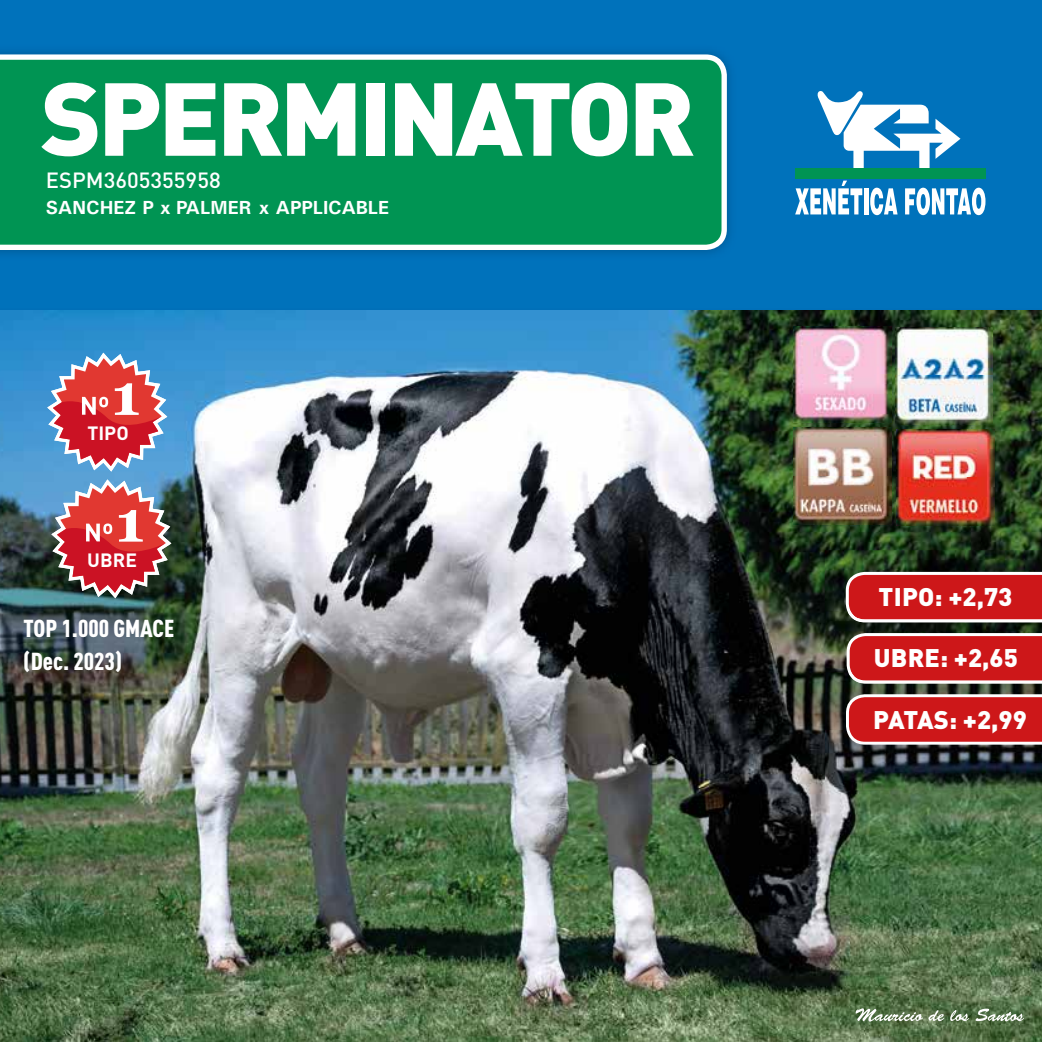
<style>
.page{position:relative;width:1042px;height:1042px;background:#0072bb}
.page>*{position:absolute;margin:0;border:0;box-sizing:border-box;transform-origin:0 0}
.t1{font:900 101.85px "DIN Pro";letter-spacing:-.04em;color:#fff}
.t2{font:900 25.2px "DIN Pro";letter-spacing:.01em;color:#fff}
.t3{font:900 condensed 24.15px/32.6px "DIN Pro";color:#fff}
.t4{font:500 21.7px "DIN Pro";color:#fff}
.t5{font:700 19.07px "Univers";color:#fff}
.t6{font:700 19.07px "DIN Pro";color:#fff}
</style>
<div class="page">
<svg style="left:817px;top:91px;width:143px;height:77px"></svg>
<div style="left:795px;top:168px;width:191px;height:11px;background:#009453"></div>
<svg style="left:795px;top:181px;width:67px;height:33px"></svg>
<hr style="left:864px;top:188px;width:4px;height:26px;background:#fff">
<svg style="left:870px;top:188px;width:27px;height:27px"></svg>
<svg style="left:905px;top:188px;width:80px;height:27px"></svg>
<div style="left:0;top:54px;width:727px;height:196px;background:#009453"></div>
<img style="left:0;top:310px;width:1042px;height:732px">
<img style="left:825px;top:550px;width:217px;height:61px">
<svg style="left:846px;top:572px;width:196px;height:39px;background:#cf2b2c"></svg>
<img style="left:825px;top:668px;width:21px;height:4px">
<img style="left:825px;top:611px;width:217px;height:57px">
<img style="left:847px;top:611px;width:195px;height:11px">
<svg style="left:846px;top:633px;width:196px;height:39px;background:#ce2b2d"></svg>
<img style="left:825px;top:729px;width:217px;height:61px">
<img style="left:825px;top:672px;width:217px;height:57px">
<img style="left:848px;top:672px;width:194px;height:11px">
<svg style="left:846px;top:694px;width:196px;height:50px;background:#cf3233"></svg>
<svg style="left:45px;top:350px;width:129px;height:251px;background:#9f697a"></svg>
<img style="left:895px;top:328px;width:97px;height:96px">
<img style="left:794px;top:327px;width:97px;height:96px">
<img style="left:793px;top:428px;width:98px;height:96px">
<img style="left:896px;top:429px;width:99px;height:97px">
<svg style="left:855px;top:1008px;width:169px;height:13px;background:#84987b"></svg>
<h1 class="t1" style="left:41px;top:31px;width:656px">SPERMINATOR</h1>
<p class="t4" style="left:46px;top:162px;width:176px">ESPM3605355958</p>
<p class="t5" style="left:46px;top:195px;width:345px">SANCHEZ P x PALMER x APPLICABLE</p>
<p class="t6" style="left:87px;top:417px;width:43px">TIPO</p>
<p class="t6" style="left:87px;top:544px;width:51px">UBRE</p>
<p class="t3" style="left:24px;top:610px;width:152px">TOP 1.000 GMACE (Dec. 2023)</p>
<p class="t2" style="left:878px;top:575px;width:135px">TIPO: +2,73</p>
<p class="t2" style="left:874px;top:636px;width:146px">UBRE: +2,65</p>
<p class="t2" style="left:873px;top:698px;width:155px">PATAS: +2,99</p>
</div>
